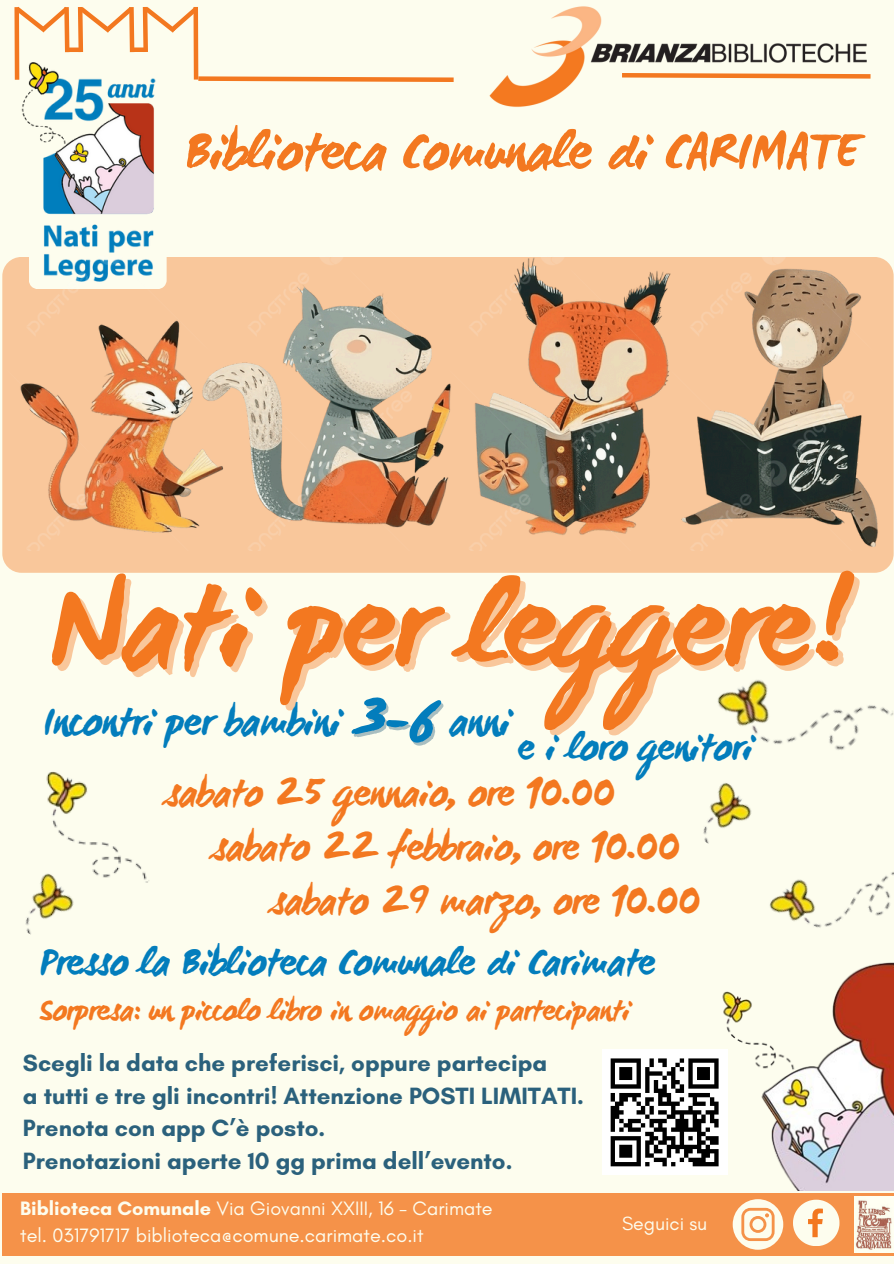
<style>
.page{position:relative;width:894px;height:1264px;background:#fff}
.page>*{position:absolute;margin:0;border:0;box-sizing:border-box;transform-origin:0 0}
.t1{font:700 121.8px "WC Mano Negra Bta";color:#f37820}
.t2{font:700 54px "WC Mano Negra Bta";color:#f37820}
.t3{font:700 40.5px "WC Mano Negra Bta";color:#037dbc}
.t4{font:700 39.15px "WC Mano Negra Bta";color:#f37820}
.t5{font:700 39px "WC Mano Negra Bta";color:#037dbc}
.t6{font:700 30px "WC Mano Negra Bta";color:#f37820}
.t7{font:700 24px/32.7px "Glacial Indifference";color:#2b617c}
.t8{font:19.8px "Glacial Indifference";color:#fdfdee}
.t9{font:19.5px "Glacial Indifference";color:#fdfdee}
.s1{font-weight:700}
</style>
<div class="page">
<div style="left:0;top:0;width:893px;height:1263px;background:#fdfdee"></div>
<img style="left:489px;top:6px;width:378px;height:101px">
<svg style="left:617px;top:71px;width:254px;height:10px"></svg>
<div style="left:2px;top:257px;width:891px;height:316px;background:#f9c79b;border-radius:19px"></div>
<svg style="left:14px;top:6px;width:440px;height:76px"></svg>
<img style="left:14px;top:56px;width:158px;height:201px">
<img style="left:25px;top:916px;width:27px;height:19px">
<div style="left:2px;top:1193px;width:891px;height:62px;background:#f59249"></div>
<svg style="left:732px;top:1199px;width:51px;height:50px"></svg>
<svg style="left:793px;top:1199px;width:45px;height:46px"></svg>
<img style="left:854px;top:1196px;width:39px;height:56px">
<img style="left:705px;top:991px;width:188px;height:199px">
<img style="left:2px;top:257px;width:891px;height:293px">
<img style="left:29px;top:771px;width:120px;height:145px">
<img style="left:732px;top:872px;width:161px;height:125px">
<img style="left:717px;top:680px;width:176px;height:70px">
<img style="left:703px;top:746px;width:86px;height:98px">
<div style="left:602px;top:1049px;width:125px;height:125px;background:#fff"></div>
<svg style="left:610px;top:1058px;width:108px;height:108px"></svg>
<div style="left:692px;top:1161px;width:26px;height:5px;background:#000"></div>
<p class="t2" style="left:186px;top:118px;width:676px">Biblioteca Comunale di CARIMATE</p>
<p class="t1" style="left:50px;top:549px;width:803px">Nati per leggere!</p>
<p class="t5" style="left:518px;top:722px;width:236px">e i loro genitori</p>
<p class="t3" style="left:44px;top:696px;width:299px">Incontri per bambini</p>
<p class="t3" style="left:450px;top:696px;width:62px">anni</p>
<p class="t4" style="left:167px;top:768px;width:450px">sabato 25 gennaio, ore 10.00</p>
<p class="t4" style="left:213px;top:822px;width:468px">sabato 22 febbraio, ore 10.00</p>
<p class="t4" style="left:272px;top:876px;width:430px">sabato 29 marzo, ore 10.00</p>
<p class="t5" style="left:40px;top:937px;width:616px">Presso la Biblioteca Comunale di Carimate</p>
<p class="t6" style="left:39px;top:991px;width:593px">Sorpresa: un piccolo libro in omaggio ai partecipanti</p>
<p class="t7" style="left:23px;top:1046px;width:562px">Scegli la data che preferisci, oppure partecipa<br>a tutti e tre gli incontri! Attenzione POSTI LIMITATI.<br>Prenota con app C’è posto.<br>Prenotazioni aperte 10 gg prima dell’evento.</p>
<p class="t8" style="left:20px;top:1196px;width:474px"><span class="s1">Biblioteca Comunale</span> Via Giovanni XXIII, 16 - Carimate</p>
<p class="t8" style="left:20px;top:1223px;width:405px">tel. 031791717 biblioteca@comune.carimate.co.it</p>
<p class="t9" style="left:622px;top:1211px;width:87px">Seguici su</p>
</div>
